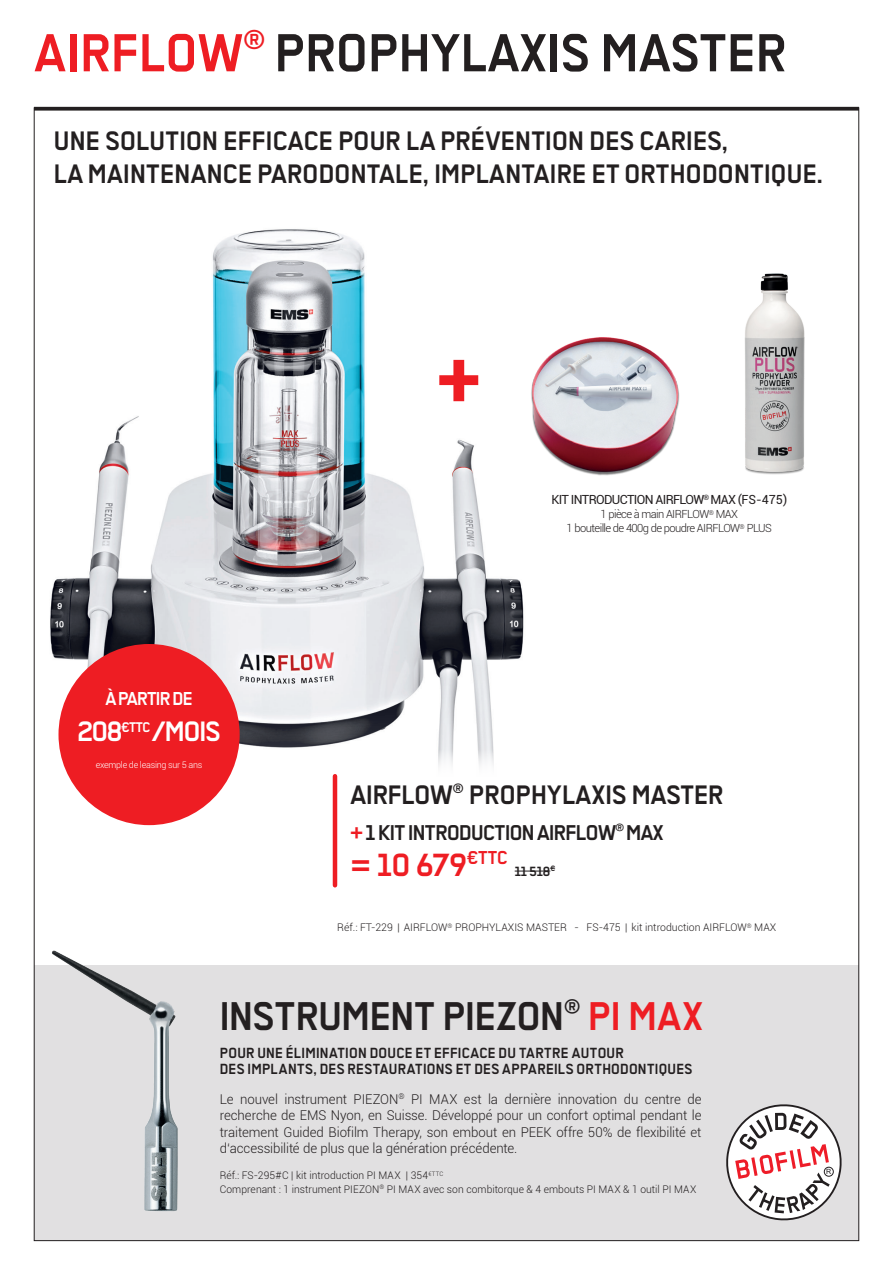
<style>
.page{position:relative;width:893px;height:1263px;background:#fff}
.page>*{position:absolute;margin:0;border:0;box-sizing:border-box;transform-origin:0 0}
.t1{font:700 79.8px "Roboto";color:#ee1d23}
.t2{font:700 60px "Transbold Neue Euro";letter-spacing:.01em;color:#231f20}
.t3{font:700 45px "Transbold Neue Euro";letter-spacing:.005em;color:#231f20}
.t4{font:700 36px "Transbold Neue Euro";color:#ee1d23}
.t5{font:700 31.5px "Transbold Neue Euro";letter-spacing:-.03em;color:#fff}
.t6{font:700 30px/33px "Transbold Neue Euro";letter-spacing:.01em;color:#231f20}
.t7{font:700 24px "Transbold Neue Euro";letter-spacing:-.02em;color:#231f20}
.t8{font:700 21px "Transbold Neue Euro";letter-spacing:-.03em;color:#fff}
.t9{font:700 16.5px/16.5px "Transbold Neue Euro";letter-spacing:.02em;color:#231f20}
.t10{font:700 15px "Transbold Neue Euro";color:#231f20}
.t11{font:300 13.5px/16.5px "Roboto";letter-spacing:-.005em;color:#231f20;text-align:justify}
.t12{font:12.6px "Roboto";letter-spacing:-.05em;color:#231f20}
.t13{font:300 11.25px/14px "Roboto";letter-spacing:-.05em;color:#231f20;text-align:center}
.t14{font:300 10.5px/13.5px "Roboto";color:#231f20}
.t15{font:300 9px "Roboto";letter-spacing:-.03em;color:#fff}
.t16{font:7.2px "Arial";color:#231f20}
.s1{color:#ee1d23}
</style>
<div class="page">
<div style="left:34px;top:965px;width:825px;height:275px;background:#e1e0e1"></div>
<img style="left:33px;top:196px;width:491px;height:584px">
<hr style="left:515px;top:871px;width:35px;height:1px;background:#231f20">
<svg style="left:34px;top:107px;width:825px;height:4px;background:#393536"></svg>
<svg style="left:726px;top:1104px;width:116px;height:116px"></svg>
<div style="left:824px;top:1167px;width:9px;height:9px;background:#fff;border-radius:50%"></div>
<div style="left:824px;top:1167px;width:10px;height:9px;border:1px solid #231f20;border-radius:50%"></div>
<img style="left:531px;top:337px;width:149px;height:139px">
<hr style="left:333px;top:776px;width:4px;height:109px;background:#ee1d23">
<img style="left:744px;top:273px;width:61px;height:202px">
<div style="left:58px;top:644px;width:182px;height:181px;background:#ee1d23;border-radius:50%"></div>
<img style="left:34px;top:937px;width:144px;height:299px">
<h2 class="t2" style="left:34px;top:20px;width:753px"><span class="s1">AIRFLOW</span><sup>®</sup> PROPHYLAXIS MASTER</h2>
<h3 class="t6" style="left:54px;top:125px;width:771px">UNE SOLUTION EFFICACE POUR LA PRÉVENTION DES CARIES,<br>LA MAINTENANCE PARODONTALE, IMPLANTAIRE ET ORTHODONTIQUE.</h3>
<h3 class="t8" style="left:105px;top:687px;width:89px">À PARTIR DE</h3>
<h3 class="t5" style="left:78px;top:714px;width:144px">208<sup>€TTC</sup>/MOIS</h3>
<p class="t15" style="left:96px;top:759px;width:108px">exemple de leasing sur 5 ans</p>
<h1 class="t1" style="left:437px;top:322px;width:45px">+</h1>
<p class="t12" style="left:551px;top:491px;width:237px">KIT INTRODUCTION AIRFLOW<sup>®</sup> MAX (FS-475)</p>
<p class="t13" style="left:567px;top:507px;width:207px">1 pièce à main AIRFLOW<sup>®</sup> MAX<br>1 bouteille de 400g de poudre AIRFLOW<sup>®</sup> PLUS</p>
<h3 class="t6" style="left:350px;top:779px;width:374px">AIRFLOW<sup>®</sup> PROPHYLAXIS MASTER</h3>
<h3 class="t7" style="left:350px;top:820px;width:315px"><span class="s1">+</span>1 KIT INTRODUCTION AIRFLOW<sup>®</sup> MAX</h3>
<h3 class="t4" style="left:350px;top:845px;width:159px">= 10 679<sup>€TTC</sup></h3>
<p class="t10" style="left:515px;top:863px;width:42px">11 518<sup>€</sup></p>
<p class="t14" style="left:337px;top:920px;width:441px">Réf.: FT-229 | AIRFLOW<sup>®</sup> PROPHYLAXIS MASTER - FS-475 | kit introduction AIRFLOW<sup>®</sup> MAX</p>
<h3 class="t3" style="left:220px;top:991px;width:485px">INSTRUMENT PIEZON<sup>®</sup> <span class="s1">PI MAX</span></h3>
<p class="t9" style="left:220px;top:1044px;width:474px">POUR UNE ÉLIMINATION DOUCE ET EFFICACE DU TARTRE AUTOUR<br>DES IMPLANTS, DES RESTAURATIONS ET DES APPAREILS ORTHODONTIQUES</p>
<p class="t11" style="left:220px;top:1090px;width:483px">Le nouvel instrument PIEZON<sup>®</sup> PI MAX est la dernière innovation du centre de recherche de EMS Nyon, en Suisse. Développé pour un confort optimal pendant le traitement Guided Biofilm Therapy, son embout en PEEK offre 50% de flexibilité et d‘accessibilité de plus que la génération précédente.</p>
<p class="t14" style="left:220px;top:1168px;width:478px">Réf.: FS-295#C | kit introduction PI MAX | 354<sup>€TTC<br></sup>Comprenant : 1 instrument PIEZON<sup>®</sup> PI MAX avec son combitorque &amp; 4 embouts PI MAX &amp; 1 outil PI MAX</p>
<p class="t16" style="left:826px;top:1166px;width:7px">R</p>
</div>
